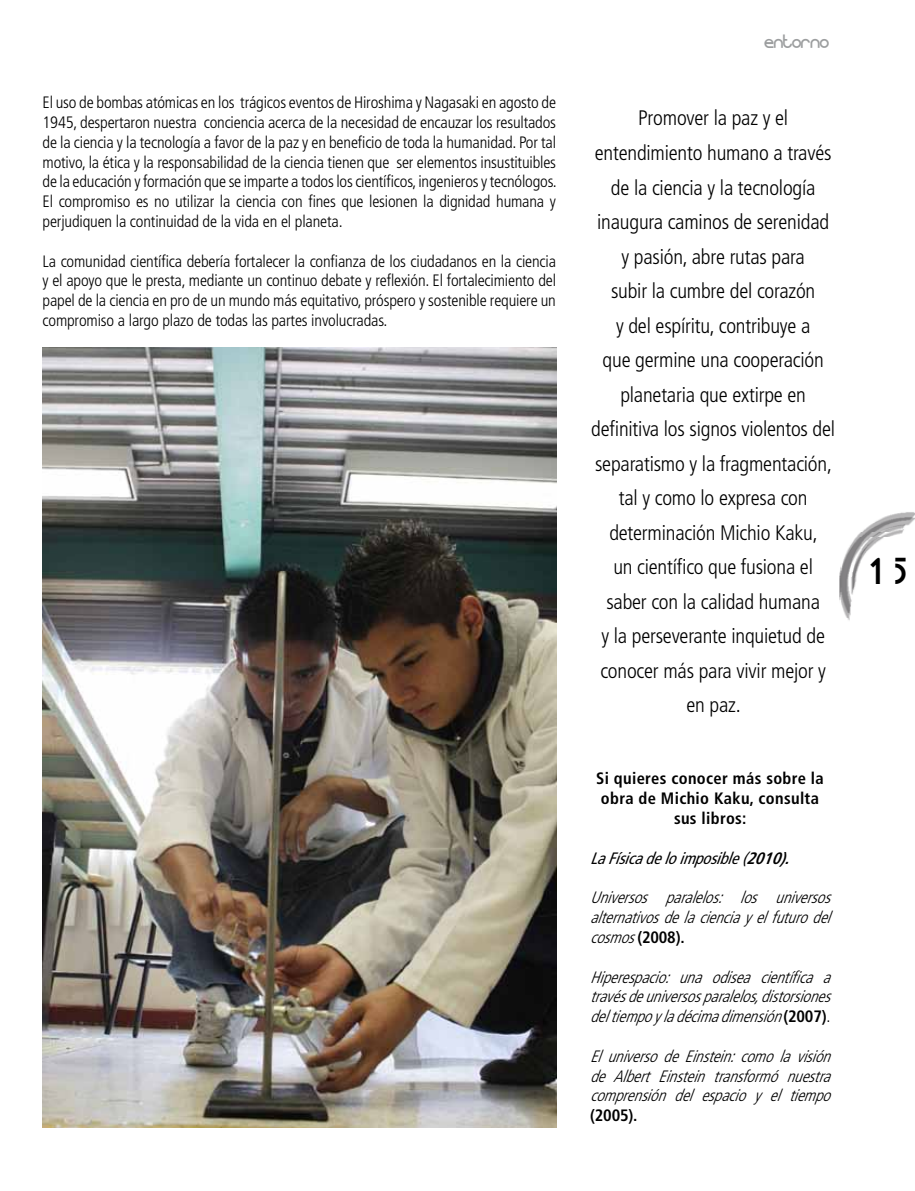
<style>
.page{position:relative;width:915px;height:1191px;background:#fff}
.page>*{position:absolute;margin:0;border:0;box-sizing:border-box;transform-origin:0 0}
.t1{font:39px "Baby Face";color:#000}
.t2{font:300 condensed 21px/34.5px "Frutiger";letter-spacing:-.01em;color:#000;text-align:center}
.t3{font:18px "Evolution";color:#9c9e9f}
.t4{font:300 condensed 16.5px/19.8px "Frutiger";letter-spacing:-.01em;color:#000;text-align:justify}
.t5{font:italic 300 condensed 16.5px/19.8px "Frutiger";color:#000;text-align:justify}
.t6{font:700 condensed 16.5px/19.8px "Frutiger";letter-spacing:.02em;color:#000;text-align:center}
.t7{font:italic condensed 16.5px "Frutiger";color:#000}
.s1{font-weight:700}
.s2{font-weight:700;font-style:normal}
.s3{font-style:normal}
</style>
<div class="page">
<img style="left:839px;top:512px;width:75px;height:109px">
<img style="left:43px;top:348px;width:513px;height:779px">
<p class="t4" style="left:43px;top:93px;width:515px">El uso de bombas atómicas en los trágicos eventos de Hiroshima y Nagasaki en agosto de 1945, despertaron nuestra conciencia acerca de la necesidad de encauzar los resultados de la ciencia y la tecnología a favor de la paz y en beneficio de toda la humanidad. Por tal motivo, la ética y la responsabilidad de la ciencia tienen que ser elementos insustituibles de la educación y formación que se imparte a todos los científicos, ingenieros y tecnólogos.<br>El compromiso es no utilizar la ciencia con fines que lesionen la dignidad humana y perjudiquen la continuidad de la vida en el planeta.</p>
<p class="t4" style="left:43px;top:251px;width:515px">La comunidad científica debería fortalecer la confianza de los ciudadanos en la ciencia y el apoyo que le presta, mediante un continuo debate y reflexión. El fortalecimiento del papel de la ciencia en pro de un mundo más equitativo, próspero y sostenible requiere un compromiso a largo plazo de todas las partes involucradas.</p>
<p class="t3" style="left:764px;top:32px;width:66px">entorno</p>
<p class="t2" style="left:591px;top:101px;width:245px">Promover la paz y el entendimiento humano a través de la ciencia y la tecnología inaugura caminos de serenidad y pasión, abre rutas para<br>subir la cumbre del corazón<br>y del espíritu, contribuye a<br>que germine una cooperación planetaria que extirpe en definitiva los signos violentos del separatismo y la fragmentación, tal y como lo expresa con determinación Michio Kaku,<br>un científico que fusiona el saber con la calidad humana<br>y la perseverante inquietud de conocer más para vivir mejor y en paz.</p>
<p class="t6" style="left:596px;top:769px;width:229px">Si quieres conocer más sobre la obra de Michio Kaku, consulta sus libros:</p>
<p class="t7" style="left:590px;top:848px;width:207px">LaFísicadeloimposible(<span class="s1">2010).</span></p>
<p class="t5" style="left:590px;top:888px;width:248px">Universos paralelos: los universos alternativosdelacienciayelfuturodel cosmos<span class="s2">(2008).</span></p>
<p class="t5" style="left:590px;top:967px;width:248px">Hiperespacio: una odisea científica a travésdeuniversosparalelos,distorsiones deltiempoyladécimadimensión<span class="s2">( 2 0 0 7 )</span> <span class="s3">.</span></p>
<p class="t5" style="left:590px;top:1046px;width:248px">EluniversodeEinstein:comolavisión de Albert Einstein transformó nuestra comprensión del espacio y el tiempo</p>
<p class="t6" style="left:590px;top:1105px;width:49px">(2005).</p>
<h1 class="t1" style="left:862px;top:552px;width:52px">15</h1>
</div>
